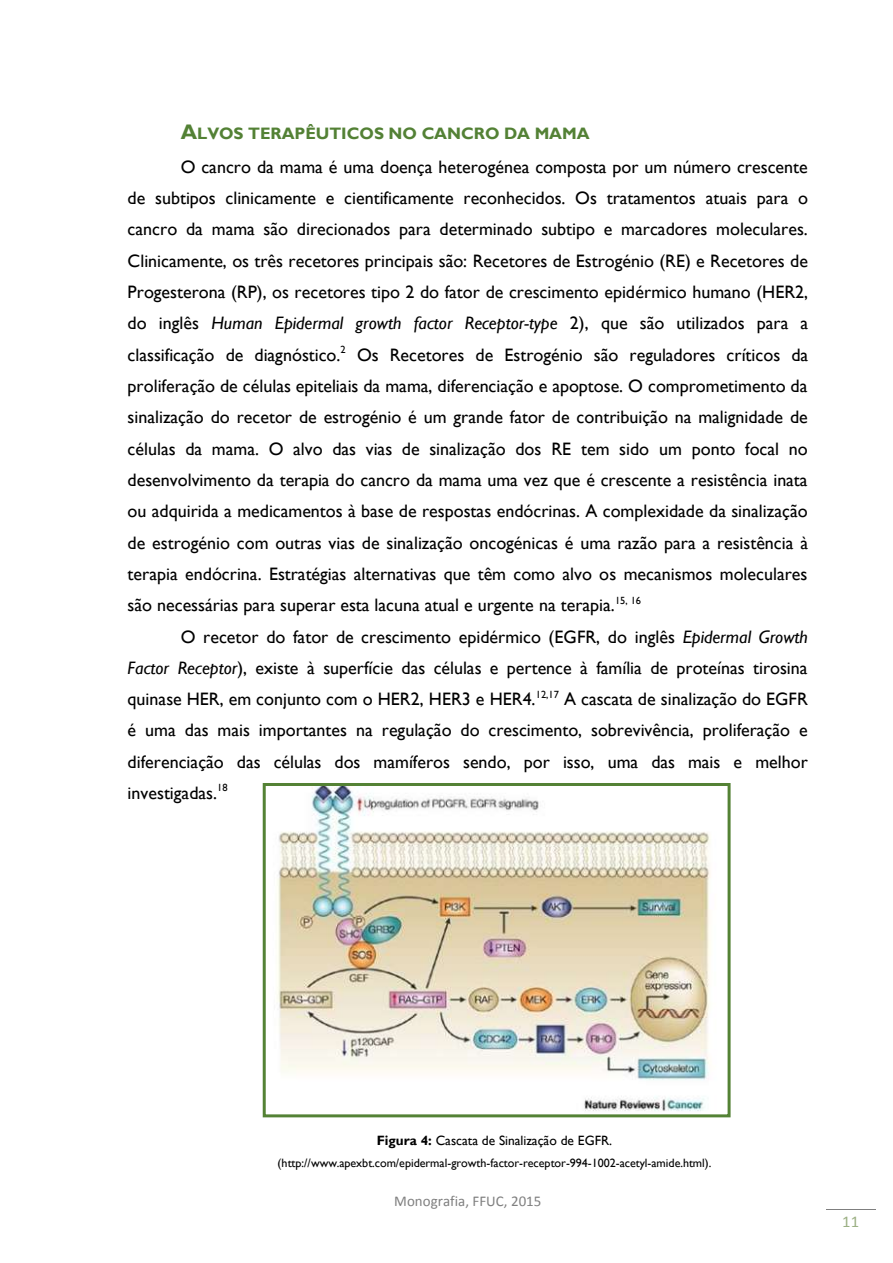
<style>
.page{position:relative;width:893px;height:1263px;background:#fff}
.page>*{position:absolute;margin:0;border:0;box-sizing:border-box;transform-origin:0 0}
.t1{font:18px/31.3px "Gill Sans MT";color:#000;text-align:justify}
.t2{font:700 16.5px "Gill Sans MT";color:#538135}
.t3{font:16.5px "Calibri";color:#9cb084}
.t4{font:15px "Calibri";color:#808080}
.t5{font:13.5px "Gill Sans MT";color:#000}
.t6{font:12px "Gill Sans MT";color:#000}
.s1{font-size:21px}
.s2{font-style:italic}
.s3{font-weight:700}
</style>
<div class="page">
<hr style="left:826px;top:1209px;width:49px;height:1px;background:#7f7f7f">
<img style="left:277px;top:787px;width:434px;height:324px">
<div style="left:263px;top:783px;width:468px;height:334px;border:3px solid #548235"></div>
<p class="t2" style="left:181px;top:123px;width:411px"><span class="s1">A</span>LVOS TERAPÊUTICOS NO CANCRO DA MAMA</p>
<p class="t1" style="left:128px;top:151px;width:682px;text-indent:53px">O cancro da mama é uma doença heterogénea composta por um número crescente de subtipos clinicamente e cientificamente reconhecidos. Os tratamentos atuais para o cancro da mama são direcionados para determinado subtipo e marcadores moleculares.<br>Clinicamente, os três recetores principais são: Recetores de Estrogénio (RE) e Recetores de Progesterona (RP), os recetores tipo 2 do fator de crescimento epidérmico humano (HER2, do inglês <span class="s2">Human Epidermal growth factor Receptor-type</span> 2), que são utilizados para a classificação de diagnóstico.<sup>2</sup> Os Recetores de Estrogénio são reguladores críticos da proliferação de células epiteliais da mama, diferenciação e apoptose. O comprometimento da sinalização do recetor de estrogénio é um grande fator de contribuição na malignidade de células da mama. O alvo das vias de sinalização dos RE tem sido um ponto focal no desenvolvimento da terapia do cancro da mama uma vez que é crescente a resistência inata ou adquirida a medicamentos à base de respostas endócrinas. A complexidade da sinalização de estrogénio com outras vias de sinalização oncogénicas é uma razão para a resistência à terapia endócrina. Estratégias alternativas que têm como alvo os mecanismos moleculares são necessárias para superar esta lacuna atual e urgente na terapia.<sup>15,</sup> <sup>16</sup></p>
<p class="t1" style="left:128px;top:621px;width:682px;text-indent:53px">O recetor do fator de crescimento epidérmico (EGFR, do inglês <span class="s2">Epidermal Growth Factor Receptor</span>), existe à superfície das células e pertence à família de proteínas tirosina quinase HER, em conjunto com o HER2, HER3 e HER4.<sup>12,17</sup> A cascata de sinalização do EGFR é uma das mais importantes na regulação do crescimento, sobrevivência, proliferação e diferenciação das células dos mamíferos sendo, por isso, uma das mais e melhor investigadas.<sup>18</sup></p>
<p class="t5" style="left:377px;top:1133px;width:237px"><span class="s3">Figura 4:</span> Cascata de Sinalização de EGFR.</p>
<p class="t6" style="left:278px;top:1156px;width:435px">(http://www.apexbt.com/epidermal-growth-factor-receptor-994-1002-acetyl-amide.html).</p>
<p class="t4" style="left:394px;top:1195px;width:149px">Monografia, FFUC, 2015</p>
<p class="t3" style="left:842px;top:1215px;width:18px">11</p>
</div>
